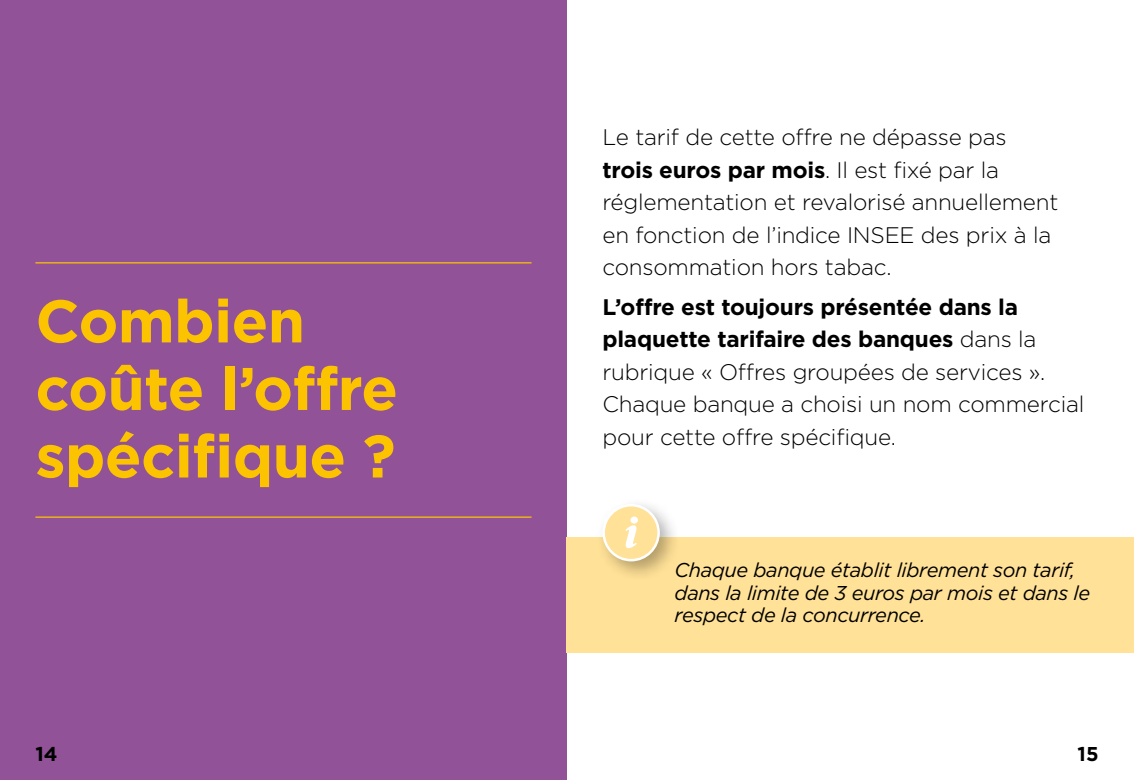
<style>
.page{position:relative;width:1134px;height:780px;background:#fff}
.page>*{position:absolute;margin:0;border:0;box-sizing:border-box;transform-origin:0 0}
.H1_-_chapitres{font:700 60px/67.5px "Gotham";letter-spacing:-.01em;color:#fcc400}
.Texte_normal{font:300 22.5px/32.5px "Gotham";letter-spacing:-.01em;color:#000}
.info_texte{font:italic 20px/22.5px "Gotham";letter-spacing:-.02em;color:#000}
.t1{font:700 20px "Gotham";color:#000}
.s1{font-weight:700}
</style>
<div class="page">
<div style="left:0;top:0;width:567px;height:780px;background:#915297"></div>
<div style="left:567px;top:537px;width:567px;height:115px;background:#ffe197"></div>
<hr style="left:35px;top:516px;width:496px;height:1px;background:#fcc400">
<hr style="left:35px;top:262px;width:496px;height:1px;background:#fcc400">
<div style="left:596px;top:498px;width:85px;height:85px;background:#000;opacity:.3"></div>
<div style="left:604px;top:505px;width:55px;height:55px;background:#ffe197;border-radius:50%"></div>
<div style="left:602px;top:504px;width:58px;height:57px;border:2px solid #fff;border-radius:50%"></div>
<svg style="left:625px;top:516px;width:13px;height:32px"></svg>
<h1 class="H1_-_chapitres" style="left:35px;top:287px;width:364px">Combien coûte l’offre spécifique ?</h1>
<p class="Texte_normal" style="left:602px;top:120px;width:457px">Le tarif de cette offre ne dépasse pas <span class="s1">trois euros par mois</span>. Il est fixé par la réglementation et revalorisé annuellement en fonction de l’indice INSEE des prix à la consommation hors tabac.</p>
<p class="Texte_normal" style="left:602px;top:290px;width:483px"><span class="s1">L’offre est toujours présentée dans la plaquette tarifaire des banques</span> dans la rubrique « Offres groupées de services ».<br>Chaque banque a choisi un nom commercial pour cette offre spécifique.</p>
<p class="info_texte" style="left:674px;top:558px;width:417px">Chaque banque établit librement son tarif, dans la limite de 3 euros par mois et dans le respect de la concurrence.</p>
<p class="t1" style="left:35px;top:740px;width:24px">14</p>
<p class="t1" style="left:1077px;top:740px;width:22px">15</p>
</div>
